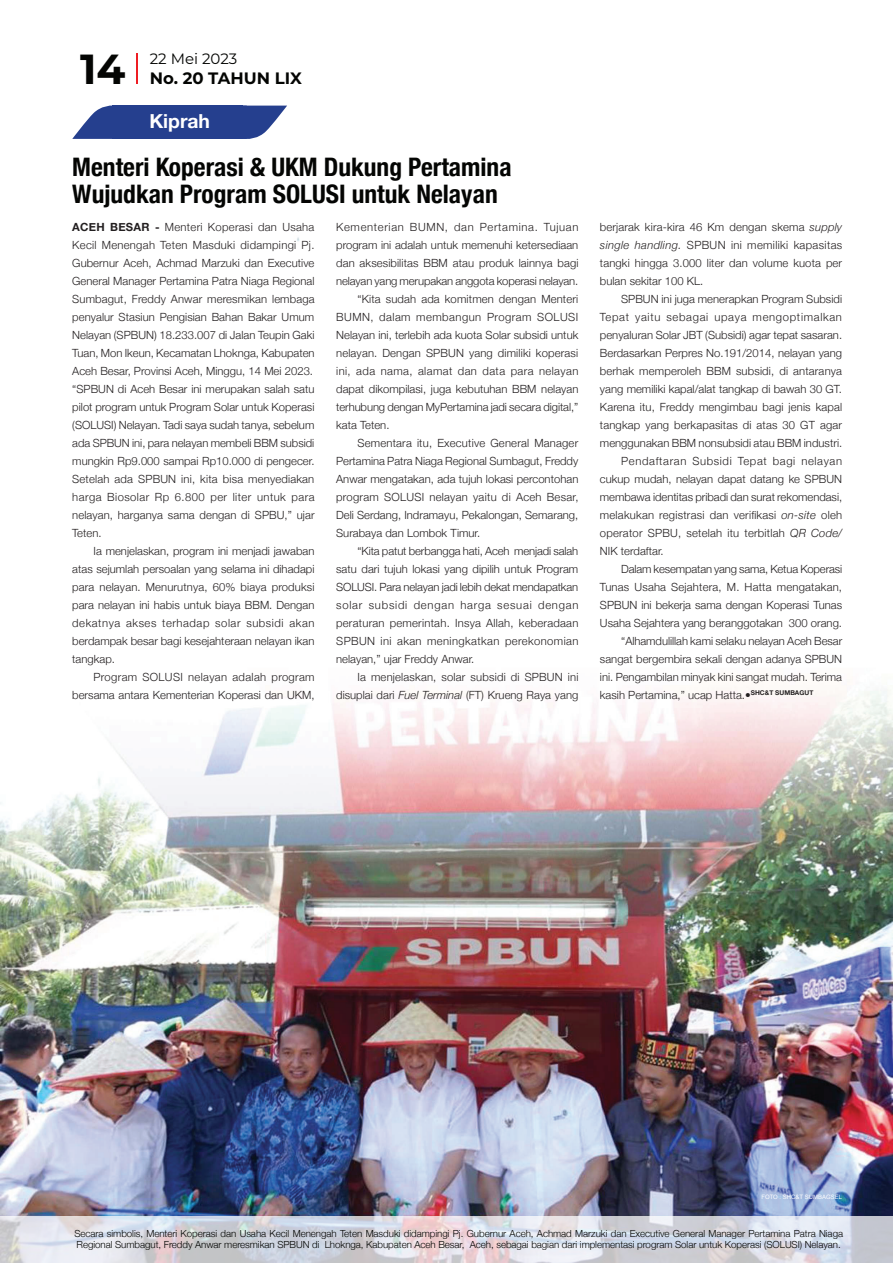
<style>
.page{position:relative;width:893px;height:1263px;background:#fff}
.page>*{position:absolute;margin:0;border:0;box-sizing:border-box;transform-origin:0 0}
.t1{font:700 42px "Montserrat";color:#040503}
.t2{font:700 condensed 25.5px/27px "Helvetica Neue";color:#040503}
.t3{font:700 19.35px "Helvetica Neue";color:#fff}
.t4{font:700 16.5px "Montserrat";color:#040503}
.t5{font:15px "Montserrat";color:#040503}
.t6{font:300 11.25px/18px "Helvetica Neue";letter-spacing:.005em;color:#231f20;text-align:justify}
.t7{font:300 11.25px "Helvetica Neue";letter-spacing:.035em;color:#231f20}
.t8{font:300 11.25px "Helvetica Neue";letter-spacing:.06em;color:#231f20}
.t9{font:300 11.25px "Helvetica Neue";letter-spacing:.025em;color:#231f20}
.t10{font:300 11.25px "Helvetica Neue";letter-spacing:.07em;color:#231f20}
.t11{font:300 11.25px "Helvetica Neue";letter-spacing:.055em;color:#231f20}
.t12{font:300 11.25px "Helvetica Neue";letter-spacing:.04em;color:#231f20}
.t13{font:300 9.75px/11.2px "Helvetica Neue";letter-spacing:-.005em;color:#040503}
.t14{font:6px "Arial";color:#fff}
.s1{font-weight:700}
.s2{font-style:italic}
</style>
<div class="page">
<img style="left:0;top:105px;width:893px;height:1112px">
<svg style="left:0;top:1217px;width:893px;height:46px;background:#d7d8e0"></svg>
<hr style="left:136px;top:53px;width:2px;height:31px;background:#ee1d23">
<svg style="left:72px;top:106px;width:215px;height:33px;background:#41589c"></svg>
<h1 class="t1" style="left:80px;top:39px;width:47px">14</h1>
<h3 class="t5" style="left:150px;top:49px;width:89px">22 Mei 2023</h3>
<h3 class="t4" style="left:150px;top:66px;width:154px">No. 20 TAHUN LIX</h3>
<h3 class="t3" style="left:149px;top:106px;width:62px">Kiprah</h3>
<h3 class="t3" style="left:155px;top:107px;width:52px">So ot</h3>
<h2 class="t2" style="left:72px;top:152px;width:441px">Menteri Koperasi &amp; UKM Dukung Pertamina<br>Wujudkan Program SOLUSI untuk Nelayan</h2>
<p class="t6" style="left:72px;top:217px;width:244px;text-align:left"><span class="s1">ACEH BESAR -</span> Menteri Koperasi dan Usaha Kecil Menengah Teten Masduki didampingi Pj.<br>Gubernur Aceh, Achmad Marzuki dan Executive General Manager Pertamina Patra Niaga Regional Sumbagut, Freddy Anwar meresmikan lembaga penyalur Stasiun Pengisian Bahan Bakar Umum Nelayan (SPBUN) 18.233.007 di Jalan Teupin Gaki Tuan, Mon Ikeun, Kecamatan Lhoknga, Kabupaten Aceh Besar, Provinsi Aceh, Minggu, 14 Mei 2023. “SPBUN di Aceh Besar ini merupakan salah satu pilot program untuk Program Solar untuk Koperasi (SOLUSI) Nelayan. Tadi saya sudah tanya, sebelum ada SPBUN ini, para nelayan membeli BBM subsidi mungkin Rp9.000 sampai Rp10.000 di pengecer.<br>Setelah ada SPBUN ini, kita bisa menyediakan harga Biosolar Rp 6.800 per liter untuk para nelayan, harganya sama dengan di SPBU,” ujar Teten.</p>
<p class="t6" style="left:72px;top:541px;width:244px;text-indent:21px">Ia menjelaskan, program ini menjadi jawaban atas sejumlah persoalan yang selama ini dihadapi para nelayan. Menurutnya, 60% biaya produksi para nelayan ini habis untuk biaya BBM. Dengan dekatnya akses terhadap solar subsidi akan berdampak besar bagi kesejahteraan nelayan ikan tangkap.</p>
<p class="t6" style="left:72px;top:667px;width:244px;text-align:right">Program SOLUSI nelayan adalah program bersama antara Kementerian Koperasi dan UKM,</p>
<p class="t8" style="left:336px;top:218px;width:244px">Kementerian BUMN, dan Pertamina. Tujuan</p>
<p class="t6" style="left:336px;top:235px;width:244px">program ini adalah untuk memenuhi ketersediaan</p>
<p class="t6" style="left:336px;top:253px;width:244px">dan aksesibilitas BBM atau produk lainnya bagi</p>
<p class="t6" style="left:336px;top:271px;width:244px">nelayan yang merupakan anggota koperasi nelayan.</p>
<p class="t6" style="left:357px;top:289px;width:222px">“Kita sudah ada komitmen dengan Menteri</p>
<p class="t12" style="left:336px;top:308px;width:244px">BUMN, dalam membangun Program SOLUSI</p>
<p class="t6" style="left:336px;top:325px;width:244px">Nelayan ini, terlebih ada kuota Solar subsidi untuk</p>
<p class="t6" style="left:336px;top:343px;width:244px">nelayan. Dengan SPBUN yang dimiliki koperasi</p>
<p class="t7" style="left:336px;top:362px;width:244px">ini, ada nama, alamat dan data para nelayan</p>
<p class="t6" style="left:336px;top:379px;width:244px">dapat dikompilasi, juga kebutuhan BBM nelayan</p>
<p class="t6" style="left:336px;top:397px;width:244px">terhubung dengan MyPertamina jadi secara digital,”</p>
<p class="t6" style="left:336px;top:415px;width:55px">kata Teten.</p>
<p class="t6" style="left:357px;top:433px;width:222px">Sementara itu, Executive General Manager</p>
<p class="t6" style="left:336px;top:451px;width:244px">Pertamina Patra Niaga Regional Sumbagut, Freddy</p>
<p class="t6" style="left:336px;top:469px;width:244px">Anwar mengatakan, ada tujuh lokasi percontohan</p>
<p class="t9" style="left:336px;top:488px;width:244px">program SOLUSI nelayan yaitu di Aceh Besar,</p>
<p class="t6" style="left:336px;top:505px;width:244px">Deli Serdang, Indramayu, Pekalongan, Semarang,</p>
<p class="t6" style="left:336px;top:523px;width:146px">Surabaya dan Lombok Timur.</p>
<p class="t6" style="left:357px;top:541px;width:222px">“Kita patut berbangga hati, Aceh menjadi salah</p>
<p class="t6" style="left:336px;top:559px;width:244px">satu dari tujuh lokasi yang dipilih untuk Program</p>
<p class="t6" style="left:336px;top:577px;width:243px">SOLUSI. Para nelayan jadi lebih dekat mendapatkan</p>
<p class="t10" style="left:336px;top:596px;width:244px">solar subsidi dengan harga sesuai dengan</p>
<p class="t6" style="left:336px;top:613px;width:244px">peraturan pemerintah. Insya Allah, keberadaan</p>
<p class="t7" style="left:336px;top:632px;width:244px">SPBUN ini akan meningkatkan perekonomian</p>
<p class="t6" style="left:336px;top:649px;width:140px">nelayan,” ujar Freddy Anwar.</p>
<p class="t6" style="left:357px;top:667px;width:223px">Ia menjelaskan, solar subsidi di SPBUN ini</p>
<p class="t6" style="left:336px;top:685px;width:244px">disuplai dari <span class="s2">Fuel Terminal</span> (FT) Krueng Raya yang</p>
<p class="t6" style="left:600px;top:217px;width:244px">berjarak kira-kira 46 Km dengan skema <span class="s2">supply single handling.</span> SPBUN ini memiliki kapasitas tangki hingga 3.000 liter dan volume kuota per bulan sekitar 100 KL.</p>
<p class="t6" style="left:621px;top:289px;width:222px">SPBUN ini juga menerapkan Program Subsidi</p>
<p class="t8" style="left:600px;top:308px;width:244px">Tepat yaitu sebagai upaya mengoptimalkan</p>
<p class="t6" style="left:600px;top:325px;width:244px">penyaluran Solar JBT (Subsidi) agar tepat sasaran.</p>
<p class="t6" style="left:600px;top:343px;width:244px">Berdasarkan Perpres No.191/2014, nelayan yang</p>
<p class="t6" style="left:600px;top:361px;width:244px">berhak memperoleh BBM subsidi, di antaranya</p>
<p class="t6" style="left:600px;top:379px;width:244px">yang memiliki kapal/alat tangkap di bawah 30 GT.</p>
<p class="t6" style="left:600px;top:397px;width:244px">Karena itu, Freddy mengimbau bagi jenis kapal</p>
<p class="t6" style="left:600px;top:415px;width:244px">tangkap yang berkapasitas di atas 30 GT agar</p>
<p class="t6" style="left:600px;top:433px;width:244px">menggunakan BBM nonsubsidi atau BBM industri.</p>
<p class="t11" style="left:621px;top:452px;width:222px">Pendaftaran Subsidi Tepat bagi nelayan</p>
<p class="t6" style="left:600px;top:469px;width:244px">cukup mudah, nelayan dapat datang ke SPBUN</p>
<p class="t6" style="left:600px;top:487px;width:244px">membawa identitas pribadi dan surat rekomendasi,</p>
<p class="t6" style="left:600px;top:505px;width:244px">melakukan registrasi dan verifikasi <span class="s2">on-site</span> oleh</p>
<p class="t6" style="left:600px;top:523px;width:244px">operator SPBU, setelah itu terbitlah <span class="s2">QR Code/</span></p>
<p class="t6" style="left:600px;top:541px;width:65px">NIK terdaftar.</p>
<p class="t6" style="left:621px;top:559px;width:222px">Dalam kesempatan yang sama, Ketua Koperasi</p>
<p class="t6" style="left:600px;top:577px;width:244px">Tunas Usaha Sejahtera, M. Hatta mengatakan,</p>
<p class="t6" style="left:600px;top:595px;width:244px">SPBUN ini bekerja sama dengan Koperasi Tunas</p>
<p class="t6" style="left:600px;top:613px;width:244px">Usaha Sejahtera yang beranggotakan 300 orang.</p>
<p class="t6" style="left:621px;top:631px;width:223px">“Alhamdulillah kami selaku nelayan Aceh Besar</p>
<p class="t6" style="left:600px;top:649px;width:244px">sangat bergembira sekali dengan adanya SPBUN</p>
<p class="t6" style="left:600px;top:667px;width:244px">ini. Pengambilan minyak kini sangat mudah. Terima</p>
<p class="t6" style="left:600px;top:685px;width:215px">kasih Pertamina,” ucap Hatta.•<sup>SHC&amp;T</sup> <sup>SUMBAGUT</sup></p>
<p class="t14" style="left:761px;top:1193px;width:82px">FOTO : SHC&amp;T SUMBAGSEL</p>
<p class="t13" style="left:74px;top:1227px;width:770px">Secara simbolis, Menteri Koperasi dan Usaha Kecil Menengah Teten Masduki didampingi Pj. Gubernur Aceh, Achmad Marzuki dan Executive General Manager Pertamina Patra Niaga<br>Regional Sumbagut, Freddy Anwar meresmikan SPBUN di Lhoknga, Kabupaten Aceh Besar, Aceh, sebagai bagian dari implementasi program Solar untuk Koperasi (SOLUSI) Nelayan.</p>
</div>
